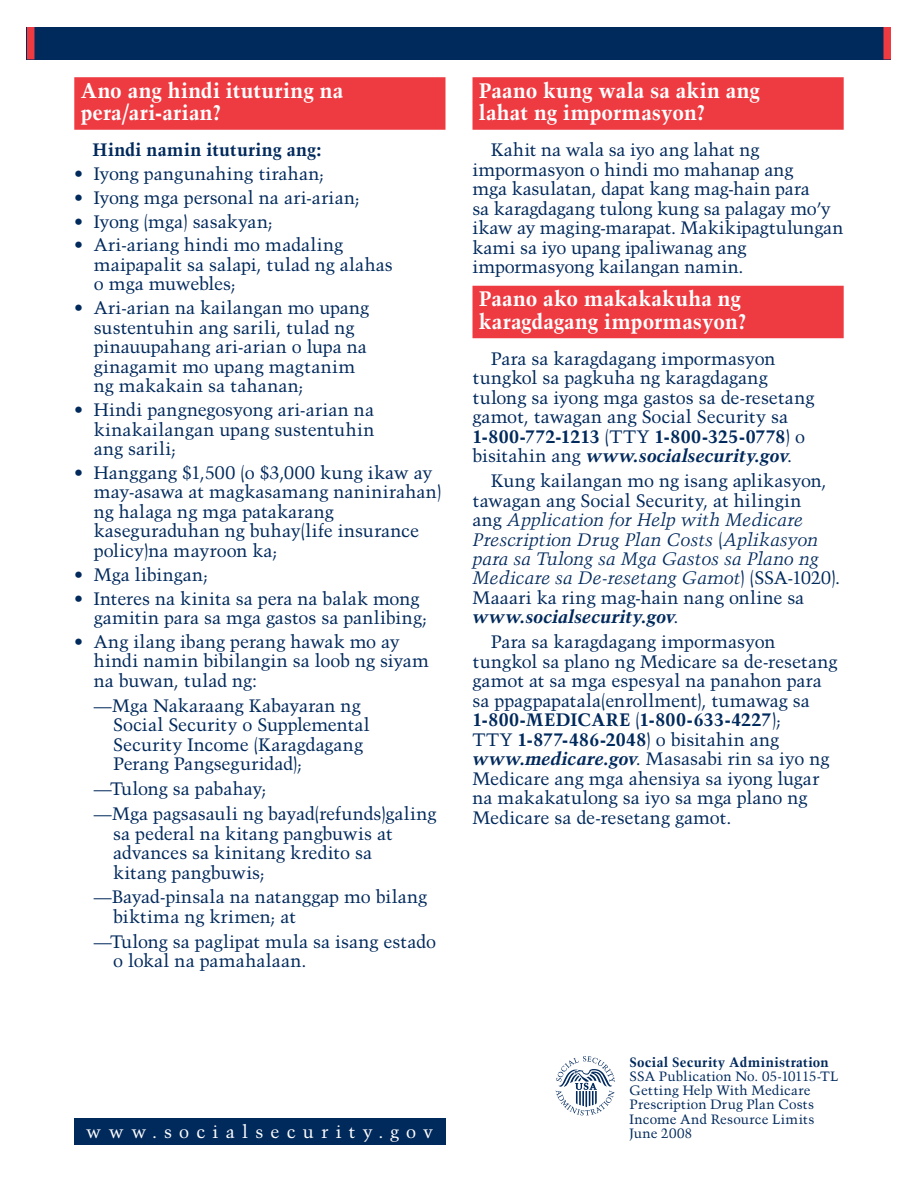
<style>
.page{position:relative;width:918px;height:1188px;background:#fff}
.page>*{position:absolute;margin:0;border:0;box-sizing:border-box;transform-origin:0 0}
.Header_2_lines{font:700 21px/22.5px "Trump Mediaeval";letter-spacing:.005em;color:#fff}
.Paragraph{font:18px/19.5px "Trump Mediaeval";letter-spacing:-.005em;color:#00295c}
._1st_bullet_list{font:18px/19.5px "Trump Mediaeval";letter-spacing:.005em;color:#00295c}
._2nd_bullet_list{font:18px/19.5px "Trump Mediaeval";color:#00295c}
.Paragraph-2{font:italic 18px/19.5px "Trump Mediaeval";letter-spacing:-.005em;color:#00295c}
.Paragraph-3{font:700 18px "Trump Mediaeval";letter-spacing:.01em;color:#00295c}
.t1{font:18px "Trump Mediaeval";letter-spacing:.4em;color:#fff}
.Pub_info{font:13.5px "Trump Mediaeval";letter-spacing:.01em;color:#00295c}
.Pub_info-2{font:700 13.5px "Trump Mediaeval";letter-spacing:.02em;color:#00295c}
.s1{font-weight:700}
.s2{font-weight:700;font-style:italic}
.s3{font-style:normal}
</style>
<div class="page">
<div style="left:74px;top:1118px;width:371px;height:27px;background:#00295c"></div>
<div style="left:74px;top:77px;width:372px;height:53px;background:#ee3a41"></div>
<div style="left:472px;top:77px;width:372px;height:53px;background:#ee3a41"></div>
<div style="left:472px;top:286px;width:372px;height:52px;background:#ee3a41"></div>
<svg style="left:556px;top:1056px;width:59px;height:59px"></svg>
<div style="left:27px;top:27px;width:864px;height:32px;background:#00295c"></div>
<div style="left:27px;top:27px;width:7px;height:32px;background:#ee3a41"></div>
<div style="left:883px;top:27px;width:8px;height:32px;background:#ee3a41"></div>
<p class="Header_2_lines" style="left:81px;top:79px;width:264px">Ano ang hindi ituturing na pera/ari-arian?</p>
<p class="Paragraph-3" style="left:93px;top:138px;width:230px">Hindi namin ituturing ang:</p>
<p class="_1st_bullet_list" style="left:74px;top:164px;width:251px">• Iyong pangunahing tirahan;</p>
<p class="_1st_bullet_list" style="left:74px;top:188px;width:287px">• Iyong mga personal na ari-arian;</p>
<p class="_1st_bullet_list" style="left:74px;top:211px;width:200px">• Iyong (mga) sasakyan;</p>
<p class="_1st_bullet_list" style="left:94px;top:235px;width:301px;text-indent:-19px">• Ari-ariang hindi mo madaling maipapalit sa salapi, tulad ng alahas o mga muwebles;</p>
<p class="_1st_bullet_list" style="left:94px;top:298px;width:277px;text-indent:-19px">• Ari-arian na kailangan mo upang sustentuhin ang sarili, tulad ng pinauupahang ari-arian o lupa na ginagamit mo upang magtanim ng makakain sa tahanan;</p>
<p class="_1st_bullet_list" style="left:94px;top:400px;width:282px;text-align:justify;text-indent:-19px">• Hindi pangnegosyong ari-arian na kinakailangan upang sustentuhin ang sarili;</p>
<p class="_1st_bullet_list" style="left:94px;top:463px;width:349px;text-indent:-19px">• Hanggang $1,500 (o $3,000 kung ikaw ay may-asawa at magkasamang naninirahan) ng halaga ng mga patakarang kaseguraduhan ng buhay(life insurance policy)na mayroon ka;</p>
<p class="_1st_bullet_list" style="left:74px;top:564px;width:135px">• Mga libingan;</p>
<p class="_1st_bullet_list" style="left:94px;top:588px;width:335px;text-indent:-19px">• Interes na kinita sa pera na balak mong gamitin para sa mga gastos sa panlibing;</p>
<p class="_1st_bullet_list" style="left:94px;top:632px;width:337px;text-indent:-19px">• Ang ilang ibang perang hawak mo ay hindi namin bibilangin sa loob ng siyam na buwan, tulad ng:</p>
<p class="_2nd_bullet_list" style="left:113px;top:695px;width:258px;text-indent:-19px">—Mga Nakaraang Kabayaran ng<br>Social Security o Supplemental<br>Security Income (Karagdagang<br>Perang Pangseguridad);</p>
<p class="_2nd_bullet_list" style="left:94px;top:779px;width:174px">—Tulong sa pabahay;</p>
<p class="_2nd_bullet_list" style="left:113px;top:804px;width:325px;text-indent:-19px">—Mga pagsasauli ng bayad(refunds)galing sa pederal na kitang pangbuwis at advances sa kinitang kredito sa<br>kitang pangbuwis;</p>
<p class="_2nd_bullet_list" style="left:113px;top:887px;width:316px;text-indent:-19px">—Bayad-pinsala na natanggap mo bilang biktima ng krimen; at</p>
<p class="_2nd_bullet_list" style="left:113px;top:932px;width:324px;text-indent:-19px">—Tulong sa paglipat mula sa isang estado o lokal na pamahalaan.</p>
<p class="Header_2_lines" style="left:479px;top:79px;width:283px">Paano kung wala sa akin ang lahat ng impormasyon?</p>
<p class="Paragraph" style="left:472px;top:140px;width:373px;text-indent:18px">Kahit na wala sa iyo ang lahat ng impormasyon o hindi mo mahanap ang<br>mga kasulatan, dapat kang mag-hain para<br>sa karagdagang tulong kung sa palagay mo’y ikaw ay maging-marapat. Makikipagtulungan kami sa iyo upang ipaliwanag ang impormasyong kailangan namin.</p>
<p class="Header_2_lines" style="left:479px;top:287px;width:269px">Paano ako makakakuha ng karagdagang impormasyon?</p>
<p class="Paragraph" style="left:472px;top:348px;width:343px;text-indent:18px">Para sa karagdagang impormasyon tungkol sa pagkuha ng karagdagang tulong sa iyong mga gastos sa de-resetang gamot, tawagan ang Social Security sa <span class="s1">1-800-772-1213</span> (TTY <span class="s1">1-800-325-0778</span>) o bisitahin ang <span class="s2">www.socialsecurity.gov</span>.</p>
<p class="Paragraph-2" style="left:473px;top:471px;width:369px;text-indent:18px"><span class="s3">Kung kailangan mo ng isang aplikasyon, tawagan ang Social Security, at hilingin<br>ang</span> Application for Help with Medicare Prescription Drug Plan Costs <span class="s3">(</span>Aplikasyon para sa Tulong sa Mga Gastos sa Plano ng Medicare sa De-resetang Gamot<span class="s3">) (SSA-1020).<br>Maaari ka ring mag-hain nang online sa </span><span class="s1">www.socialsecurity.gov</span><span class="s3">.</span></p>
<p class="Paragraph" style="left:472px;top:632px;width:367px;text-indent:18px">Para sa karagdagang impormasyon tungkol sa plano ng Medicare sa de-resetang gamot at sa mga espesyal na panahon para sa ppagpapatala(enrollment), tumawag sa <span class="s1">1-800-MEDICARE</span> (<span class="s1">1-800-633-4227</span>);<br>TTY <span class="s1">1-877-486-2048</span>) o bisitahin ang <span class="s2">www.medicare.gov</span>. Masasabi rin sa iyo ng Medicare ang mga ahensiya sa iyong lugar na makakatulong sa iyo sa mga plano ng Medicare sa de-resetang gamot.</p>
<p class="t1" style="left:86px;top:1121px;width:349px">www.socialsecurity.gov</p>
<p class="Pub_info-2" style="left:630px;top:1054px;width:201px">Social Security Administration</p>
<p class="Pub_info" style="left:630px;top:1068px;width:211px">SSA Publication No. 05-10115-TL</p>
<p class="Pub_info" style="left:630px;top:1082px;width:183px">Getting Help With Medicare</p>
<p class="Pub_info" style="left:630px;top:1096px;width:186px">Prescription Drug Plan Costs</p>
<p class="Pub_info" style="left:630px;top:1111px;width:186px">Income And Resource Limits</p>
<p class="Pub_info" style="left:630px;top:1125px;width:64px">June 2008</p>
</div>
